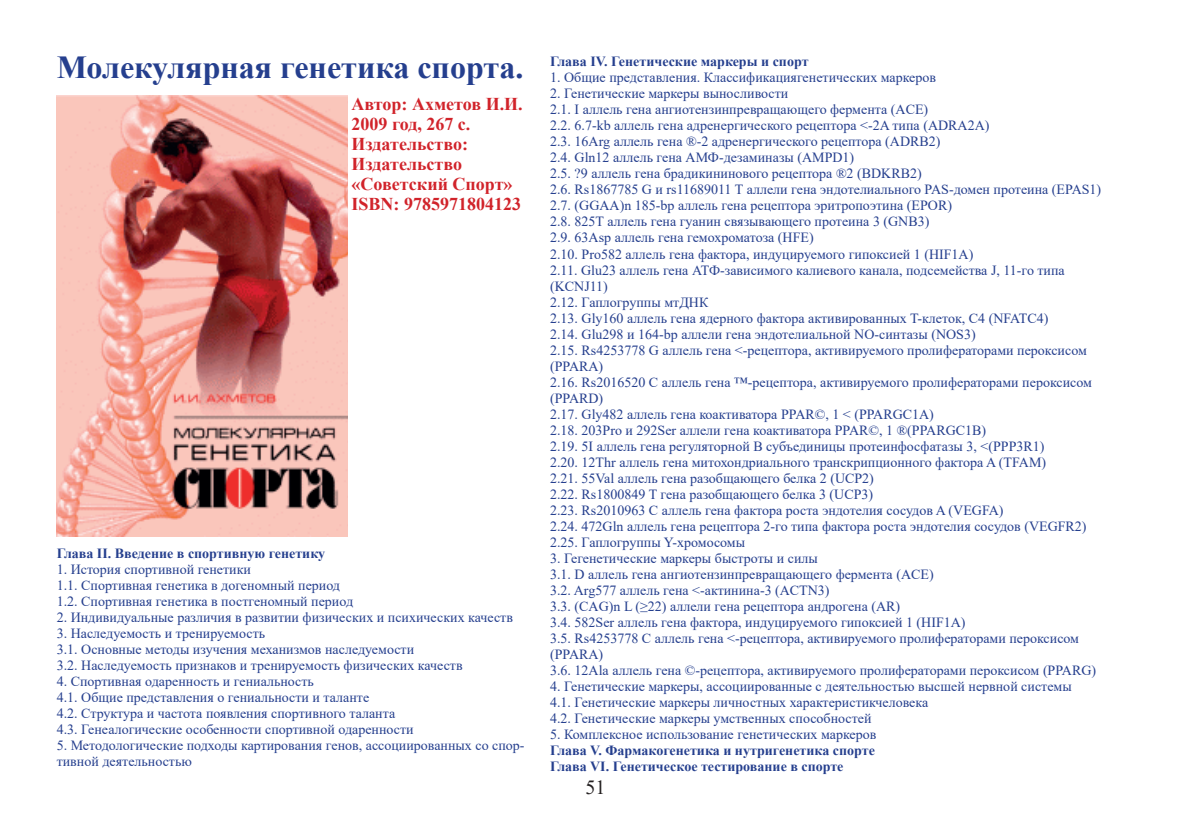
<style>
.page{position:relative;width:1191px;height:840px;background:#fff}
.page>*{position:absolute;margin:0;border:0;box-sizing:border-box;transform-origin:0 0}
.t1{font:700 32px "Times New Roman";color:#253f8e}
.t2{font:20px "Times New Roman";color:#231f20}
.t3{font:700 18px/20px "Times New Roman";color:#d1232a}
.t4{font:14px/16px "Times New Roman";color:#253f8e}
.t5{font:700 14px/16px "Times New Roman";color:#253f8e}
</style>
<div class="page">
<img style="left:57px;top:95px;width:290px;height:441px">
<h1 class="t1" style="left:57px;top:45px;width:468px">Молекулярная генетика спорта.</h1>
<p class="t3" style="left:351px;top:93px;width:173px">Автор: Ахметов И.И.<br>2009 год, 267 с.<br>Издательство:<br>Издательство «Советский Спорт»<br>ISBN: 9785971804123</p>
<p class="t5" style="left:57px;top:544px;width:270px">Глава II. Введение в спортивную генетику</p>
<p class="t4" style="left:57px;top:560px;width:298px">1. История спортивной генетики<br>1.1. Спортивная генетика в догеномный период<br>1.2. Спортивная генетика в постгеномный период</p>
<p class="t4" style="left:57px;top:608px;width:458px">2. Индивидуальные различия в развитии физических и психических качеств</p>
<p class="t4" style="left:57px;top:624px;width:407px">3. Наследуемость и тренируемость<br>3.1. Основные методы изучения механизмов наследуемости<br>3.2. Наследуемость признаков и тренируемость физических качеств</p>
<p class="t4" style="left:57px;top:672px;width:358px">4. Спортивная одаренность и гениальность<br>4.1. Общие представления о гениальности и таланте<br>4.2. Структура и частота появления спортивного таланта 4.3. Генеалогические особенности спортивной одаренности</p>
<p class="t4" style="left:57px;top:736px;width:469px">5. Методологические подходы картирования генов, ассоциированных со спор&shy;тивной деятельностью</p>
<p class="t5" style="left:550px;top:53px;width:260px">Глава IV. Генетические маркеры и спорт</p>
<p class="t4" style="left:550px;top:69px;width:387px">1. Общие представления. Классификациягенетических маркеров</p>
<p class="t4" style="left:550px;top:85px;width:552px">2. Генетические маркеры выносливости<br>2.1. I аллель гена ангиотензинпревращающего фермента (ACE)<br>2.2. 6.7-kb аллель гена адренергического рецептора &lt;-2A типа (ADRA2A)<br>2.3. 16Arg аллель гена ®-2 адренергического рецептора (ADRB2)<br>2.4. Gln12 аллель гена АМФ-дезаминазы (AMPD1)<br>2.5. ?9 аллель гена брадикининового рецептора ®2 (BDKRB2)<br>2.6. Rs1867785 G и rs11689011 T аллели гена эндотелиального PAS-домен протеина (EPAS1)<br>2.7. (GGAA)n 185-bp аллель гена рецептора эритропоэтина (EPOR)<br>2.8. 825T аллель гена гуанин связывающего протеина 3 (GNB3)<br>2.9. 63Asp аллель гена гемохроматоза (HFE)<br>2.10. Pro582 аллель гена фактора, индуцируемого гипоксией 1 (HIF1A)<br>2.11. Glu23 аллель гена АТФ-зависимого калиевого канала, подсемейства J, 11-го типа (KCNJ11)<br>2.12. Гаплогруппы мтДНК<br>2.13. Gly160 аллель гена ядерного фактора активированных T-клеток, С4 (NFATC4)<br>2.14. Glu298 и 164-bp аллели гена эндотелиальной NO-синтазы (NOS3)<br>2.15. Rs4253778 G аллель гена &lt;-рецептора, активируемого пролифераторами пероксисом (PPARA)<br>2.16. Rs2016520 C аллель гена ™-рецептора, активируемого пролифераторами пероксисом (PPARD)<br>2.17. Gly482 аллель гена коактиватора PPAR©, 1 &lt; (PPARGC1A)<br>2.18. 203Pro и 292Ser аллели гена коактиватора PPAR©, 1 ®(PPARGC1B)<br>2.19. 5I аллель гена регуляторной B субъединицы протеинфосфатазы 3, &lt;(PPP3R1)<br>2.20. 12Thr аллель гена митохондриального транскрипционного фактора A (TFAM)<br>2.21. 55Val аллель гена разобщающего белка 2 (UCP2)<br>2.22. Rs1800849 T гена разобщающего белка 3 (UCP3)<br>2.23. Rs2010963 C аллель гена фактора роста эндотелия сосудов A (VEGFA)<br>2.24. 472Gln аллель гена рецептора 2-го типа фактора роста эндотелия сосудов (VEGFR2)<br>2.25. Гаплогруппы Y-хромосомы</p>
<p class="t4" style="left:550px;top:549px;width:547px">3. Гегенетические маркеры быстроты и силы<br>3.1. D аллель гена ангиотензинпревращающего фермента (ACE)<br>3.2. Arg577 аллель гена &lt;-актинина-3 (ACTN3)<br>3.3. (CAG)n L (≥22) аллели гена рецептора андрогена (AR)<br>3.4. 582Ser аллель гена фактора, индуцируемого гипоксией 1 (HIF1A)<br>3.5. Rs4253778 C аллель гена &lt;-рецептора, активируемого пролифераторами пероксисом (PPARA)<br>3.6. 12Ala аллель гена ©-рецептора, активируемого пролифераторами пероксисом (PPARG)</p>
<p class="t4" style="left:550px;top:677px;width:523px">4. Генетические маркеры, ассоциированные с деятельностью высшей нервной системы<br>4.1. Генетические маркеры личностных характеристикчеловека<br>4.2. Генетические маркеры умственных способностей</p>
<p class="t4" style="left:550px;top:725px;width:328px">5. Комплексное использование генетических маркеров</p>
<p class="t5" style="left:550px;top:741px;width:326px">Глава V. Фармакогенетика и нутригенетика спорте<br>Глава VI. Генетическое тестирование в спорте</p>
<h2 class="t2" style="left:585px;top:773px;width:21px">51</h2>
</div>
